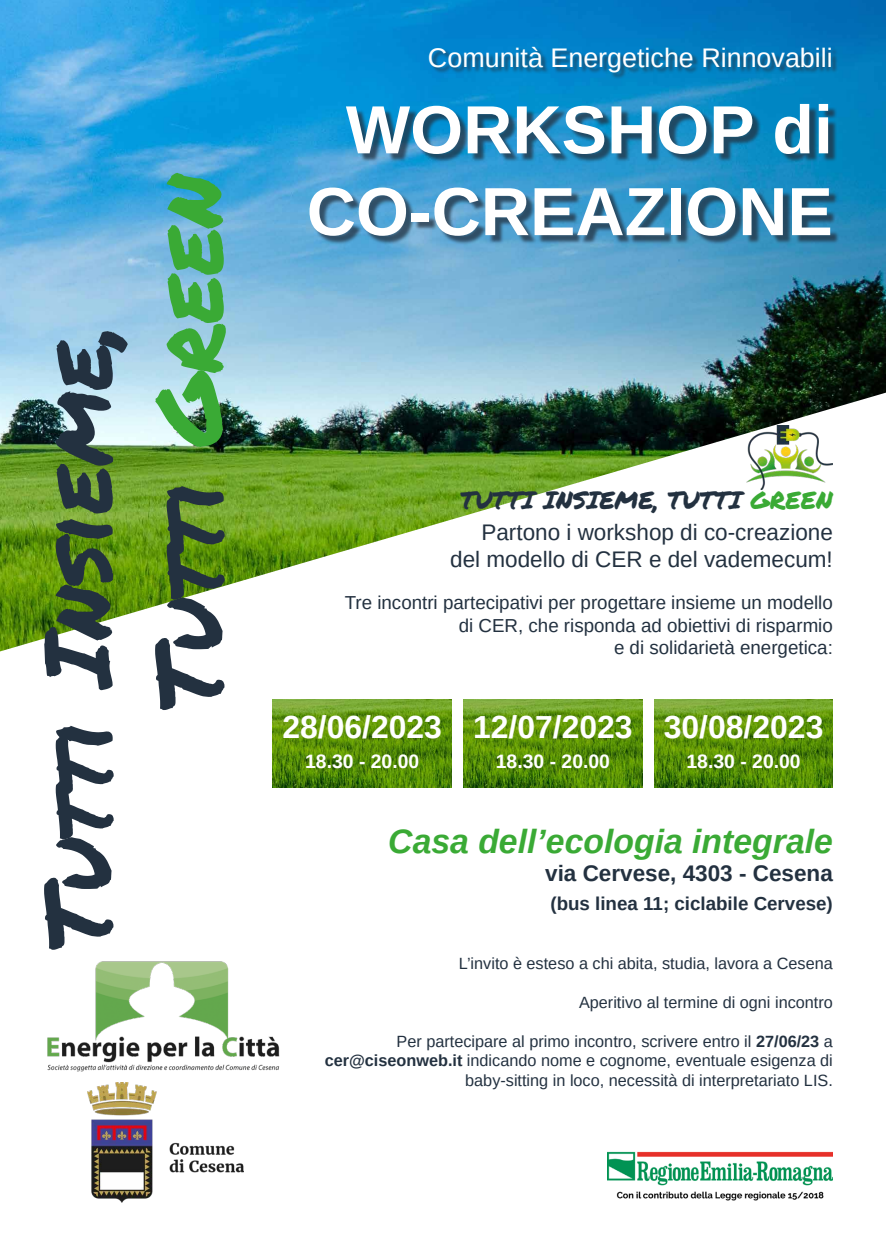
<style>
.page{position:relative;width:886px;height:1241px;background:#fff}
.page>*{position:absolute;margin:0;border:0;box-sizing:border-box;transform-origin:0 0}
.t1{font:92.5px/111px "Permanent Marker";color:#233140}
.t2{font:700 68.12px/81.8px "Arimo";color:#fff;text-align:center}
.t3{font:italic 700 33.75px "Arimo";color:#3aaa35}
.t4{font:700 31.88px "Arimo";color:#fff}
.t5{font:26.88px "Arimo";color:#fff}
.t6{font:24.38px "Permanent Marker";color:#233140}
.t7{font:22.5px/27px "Arimo";color:#233140;text-align:right}
.t8{font:700 22.5px "Arimo";color:#233140}
.t9{font:700 19.38px "Arimo";color:#fff}
.t10{font:18.75px/22.5px "Arimo";color:#233140;text-align:right}
.t11{font:700 18.75px "Arimo";color:#233140}
.t12{font:16.25px/19.5px "Arimo";color:#233140;text-align:right}
.s1{color:#3aaa35}
.s2{font-weight:700}
</style>
<div class="page">
<img style="left:0;top:0;width:886px;height:651px">
<img style="left:47px;top:961px;width:233px;height:111px">
<img style="left:607px;top:1151px;width:226px;height:50px">
<img style="left:87px;top:1082px;width:157px;height:120px">
<img style="left:747px;top:425px;width:86px;height:64px">
<img style="left:273px;top:699px;width:178px;height:88px">
<img style="left:654px;top:699px;width:179px;height:88px">
<img style="left:464px;top:699px;width:178px;height:88px">
<div style="left:430px;top:47px;width:408px;height:33px;background:#233140;opacity:.75"></div>
<div style="left:312px;top:107px;width:528px;height:138px;background:#233140;opacity:.75"></div>
<h1 class="t1" style="left:19px;top:710px;width:540px;text-indent:-240px;rotate:-90deg">Tutti Insieme,<br>Tutti <span class="s1">Green</span></h1>
<h3 class="t5" style="left:428px;top:41px;width:406px">Comunità Energetiche Rinnovabili</h3>
<h2 class="t2" style="left:307px;top:90px;width:528px">WORKSHOP di<br>CO-CREAZIONE</h2>
<h3 class="t6" style="left:460px;top:482px;width:374px">TUTTI INSIEME, TUTTI <span class="s1">GREEN</span></h3>
<h3 class="t7" style="left:450px;top:519px;width:384px">Partono i workshop di co-creazione del modello di CER e del vademecum!</h3>
<p class="t10" style="left:345px;top:591px;width:490px">Tre incontri partecipativi per progettare insieme un modello di CER, che risponda ad obiettivi di risparmio<br>e di solidarietà energetica:</p>
<h3 class="t4" style="left:282px;top:705px;width:161px">28/06/2023</h3>
<p class="t9" style="left:305px;top:748px;width:116px">18.30 - 20.00</p>
<h3 class="t4" style="left:473px;top:705px;width:161px">12/07/2023</h3>
<p class="t9" style="left:496px;top:748px;width:116px">18.30 - 20.00</p>
<h3 class="t4" style="left:664px;top:705px;width:161px">30/08/2023</h3>
<p class="t9" style="left:686px;top:748px;width:116px">18.30 - 20.00</p>
<h3 class="t3" style="left:388px;top:817px;width:446px">Casa dell’ecologia integrale</h3>
<h3 class="t8" style="left:545px;top:857px;width:289px">via Cervese, 4303 - Cesena</h3>
<p class="t11" style="left:550px;top:890px;width:284px">(bus linea 11; ciclabile Cervese)</p>
<p class="t12" style="left:459px;top:953px;width:375px">L’invito è esteso a chi abita, studia, lavora a Cesena</p>
<p class="t12" style="left:579px;top:992px;width:255px">Aperitivo al termine di ogni incontro</p>
<p class="t12" style="left:325px;top:1031px;width:510px">Per partecipare al primo incontro, scrivere entro il <span class="s2">27/06/23</span> a <span class="s2">cer@ciseonweb.it</span> indicando nome e cognome, eventuale esigenza di baby-sitting in loco, necessità di interpretariato LIS.</p>
</div>
